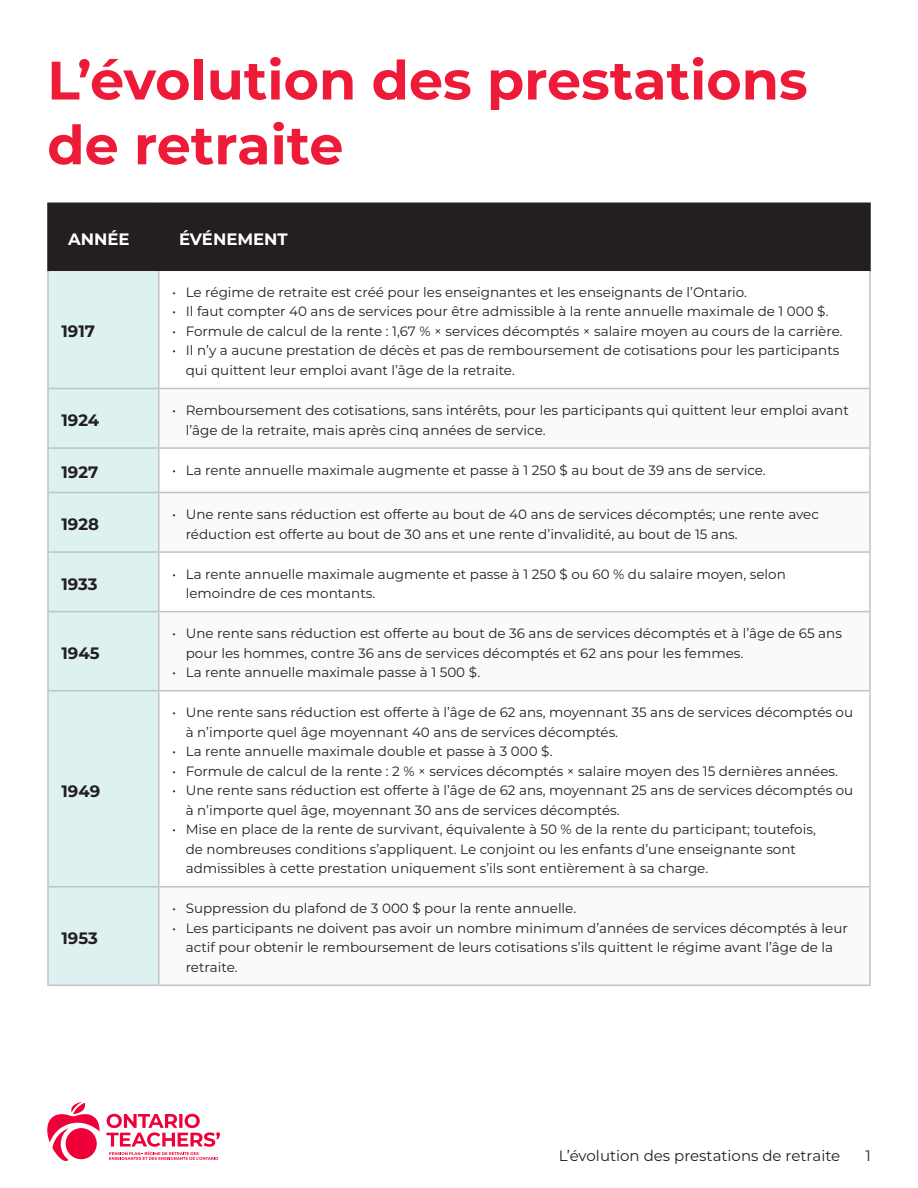
<style>
.page{position:relative;width:918px;height:1188px;background:#fff}
.page>*{position:absolute;margin:0;border:0;box-sizing:border-box;transform-origin:0 0}
.t1{font:700 54px/64.8px "Montserrat";color:#ed1a38}
.table_column_header{font:700 16.5px "Montserrat";color:#231f20}
.Table_header{font:700 16.5px "Montserrat";color:#fff}
.t2{font:15px "Montserrat";color:#231f20}
.t3{font:13.5px/19.5px "Montserrat";color:#231f20}
</style>
<div class="page">
<svg style="left:47px;top:1102px;width:53px;height:59px"></svg>
<div style="left:66px;top:1128px;width:31px;height:31px;background:#f00038;border-radius:50%"></div>
<svg style="left:106px;top:1114px;width:114px;height:46px"></svg>
<div style="left:49px;top:204px;width:820px;height:67px;background:#231f20"></div>
<div style="left:49px;top:271px;width:109px;height:714px;background:#ddf1f1"></div>
<svg style="left:160px;top:389px;width:709px;height:596px"></svg>
<hr style="left:47px;top:271px;width:2px;height:117px;background:#c2c2c2">
<hr style="left:158px;top:271px;width:2px;height:117px;background:#c2c2c2">
<hr style="left:869px;top:271px;width:2px;height:117px;background:#c2c2c2">
<hr style="left:47px;top:388px;width:112px;height:1px;background:#c2c2c2">
<hr style="left:47px;top:389px;width:2px;height:58px;background:#c2c2c2">
<hr style="left:159px;top:388px;width:712px;height:1px;background:#c2c2c2">
<hr style="left:158px;top:389px;width:2px;height:58px;background:#c2c2c2">
<hr style="left:869px;top:389px;width:2px;height:58px;background:#c2c2c2">
<hr style="left:47px;top:447px;width:112px;height:2px;background:#c2c2c2">
<hr style="left:47px;top:449px;width:2px;height:43px;background:#c2c2c2">
<hr style="left:159px;top:447px;width:712px;height:2px;background:#c2c2c2">
<hr style="left:158px;top:449px;width:2px;height:43px;background:#c2c2c2">
<hr style="left:869px;top:449px;width:2px;height:43px;background:#c2c2c2">
<hr style="left:47px;top:492px;width:112px;height:1px;background:#c2c2c2">
<hr style="left:47px;top:493px;width:2px;height:58px;background:#c2c2c2">
<hr style="left:159px;top:492px;width:712px;height:1px;background:#c2c2c2">
<hr style="left:158px;top:493px;width:2px;height:58px;background:#c2c2c2">
<hr style="left:869px;top:493px;width:2px;height:58px;background:#c2c2c2">
<hr style="left:47px;top:551px;width:112px;height:2px;background:#c2c2c2">
<hr style="left:47px;top:553px;width:2px;height:58px;background:#c2c2c2">
<hr style="left:159px;top:551px;width:712px;height:2px;background:#c2c2c2">
<hr style="left:158px;top:553px;width:2px;height:58px;background:#c2c2c2">
<hr style="left:869px;top:553px;width:2px;height:58px;background:#c2c2c2">
<hr style="left:47px;top:611px;width:112px;height:1px;background:#c2c2c2">
<hr style="left:47px;top:612px;width:2px;height:78px;background:#c2c2c2">
<hr style="left:159px;top:611px;width:712px;height:1px;background:#c2c2c2">
<hr style="left:158px;top:612px;width:2px;height:78px;background:#c2c2c2">
<hr style="left:869px;top:612px;width:2px;height:78px;background:#c2c2c2">
<hr style="left:47px;top:690px;width:112px;height:1px;background:#c2c2c2">
<hr style="left:47px;top:691px;width:2px;height:195px;background:#c2c2c2">
<hr style="left:159px;top:690px;width:712px;height:1px;background:#c2c2c2">
<hr style="left:158px;top:691px;width:2px;height:195px;background:#c2c2c2">
<hr style="left:869px;top:691px;width:2px;height:195px;background:#c2c2c2">
<hr style="left:47px;top:886px;width:112px;height:2px;background:#c2c2c2">
<hr style="left:47px;top:888px;width:2px;height:97px;background:#c2c2c2">
<hr style="left:159px;top:886px;width:712px;height:2px;background:#c2c2c2">
<hr style="left:158px;top:888px;width:2px;height:97px;background:#c2c2c2">
<hr style="left:869px;top:888px;width:2px;height:97px;background:#c2c2c2">
<hr style="left:47px;top:985px;width:112px;height:1px;background:#c2c2c2">
<hr style="left:159px;top:985px;width:712px;height:1px;background:#c2c2c2">
<hr style="left:47px;top:202px;width:112px;height:2px;background:#231f20">
<hr style="left:47px;top:204px;width:2px;height:67px;background:#231f20">
<hr style="left:159px;top:202px;width:712px;height:2px;background:#231f20">
<hr style="left:869px;top:204px;width:2px;height:67px;background:#231f20">
<p class="t1" style="left:47px;top:45px;width:762px">L’évolution des prestations de retraite</p>
<p class="Table_header" style="left:68px;top:227px;width:63px">ANNÉE</p>
<p class="Table_header" style="left:179px;top:227px;width:110px">ÉVÉNEMENT</p>
<p class="table_column_header" style="left:62px;top:320px;width:35px">1917</p>
<p class="t3" style="left:172px;top:282px;width:576px">• Le régime de retraite est créé pour les enseignantes et les enseignants de l’Ontario.</p>
<p class="t3" style="left:172px;top:301px;width:658px">• Il faut compter 40 ans de services pour être admissible à la rente annuelle maximale de 1 000 $.</p>
<p class="t3" style="left:172px;top:321px;width:672px">• Formule de calcul de la rente : 1,67 % × services décomptés × salaire moyen au cours de la carrière.</p>
<p class="t3" style="left:186px;top:340px;width:655px;text-indent:-14px">• Il n’y a aucune prestation de décès et pas de remboursement de cotisations pour les participants qui quittent leur emploi avant l’âge de la retraite.</p>
<p class="table_column_header" style="left:62px;top:409px;width:39px">1924</p>
<p class="t3" style="left:186px;top:400px;width:665px;text-indent:-14px">• Remboursement des cotisations, sans intérêts, pour les participants qui quittent leur emploi avant l’âge de la retraite, mais après cinq années de service.</p>
<p class="table_column_header" style="left:62px;top:461px;width:38px">1927</p>
<p class="t3" style="left:172px;top:460px;width:595px">• La rente annuelle maximale augmente et passe à 1 250 $ au bout de 39 ans de service.</p>
<p class="table_column_header" style="left:62px;top:513px;width:39px">1928</p>
<p class="t3" style="left:186px;top:504px;width:635px;text-indent:-14px">• Une rente sans réduction est offerte au bout de 40 ans de services décomptés; une rente avec réduction est offerte au bout de 30 ans et une rente d’invalidité, au bout de 15 ans.</p>
<p class="table_column_header" style="left:62px;top:572px;width:38px">1933</p>
<p class="t3" style="left:186px;top:564px;width:602px;text-indent:-14px">• La rente annuelle maximale augmente et passe à 1 250 $ ou 60 % du salaire moyen, selon lemoindre de ces montants.</p>
<p class="table_column_header" style="left:62px;top:641px;width:40px">1945</p>
<p class="table_column_header" style="left:62px;top:779px;width:40px">1949</p>
<p class="table_column_header" style="left:62px;top:926px;width:38px">1953</p>
<p class="t3" style="left:186px;top:623px;width:658px;text-indent:-14px">• Une rente sans réduction est offerte au bout de 36 ans de services décomptés et à l’âge de 65 ans pour les hommes, contre 36 ans de services décomptés et 62 ans pour les femmes.</p>
<p class="t3" style="left:172px;top:662px;width:309px">• La rente annuelle maximale passe à 1 500 $.</p>
<p class="t3" style="left:186px;top:702px;width:669px;text-indent:-14px">• Une rente sans réduction est offerte à l’âge de 62 ans, moyennant 35 ans de services décomptés ou à n’importe quel âge moyennant 40 ans de services décomptés.</p>
<p class="t3" style="left:172px;top:741px;width:382px">• La rente annuelle maximale double et passe à 3 000 $.</p>
<p class="t3" style="left:172px;top:761px;width:667px">• Formule de calcul de la rente : 2 % × services décomptés × salaire moyen des 15 dernières années.</p>
<p class="t3" style="left:186px;top:780px;width:669px;text-indent:-14px">• Une rente sans réduction est offerte à l’âge de 62 ans, moyennant 25 ans de services décomptés ou à n’importe quel âge, moyennant 30 ans de services décomptés.</p>
<p class="t3" style="left:186px;top:819px;width:632px;text-indent:-14px">• Mise en place de la rente de survivant, équivalente à 50 % de la rente du participant; toutefois, de nombreuses conditions s’appliquent. Le conjoint ou les enfants d’une enseignante sont admissibles à cette prestation uniquement s’ils sont entièrement à sa charge.</p>
<p class="t3" style="left:172px;top:898px;width:406px">• Suppression du plafond de 3 000 $ pour la rente annuelle.</p>
<p class="t3" style="left:186px;top:918px;width:664px;text-indent:-14px">• Les participants ne doivent pas avoir un nombre minimum d’années de services décomptés à leur actif pour obtenir le remboursement de leurs cotisations s’ils quittent le régime avant l’âge de la retraite.</p>
<p class="t2" style="left:559px;top:1145px;width:283px">L’évolution des prestations de retraite</p>
<p class="t2" style="left:865px;top:1145px;width:7px">1</p>
</div>
